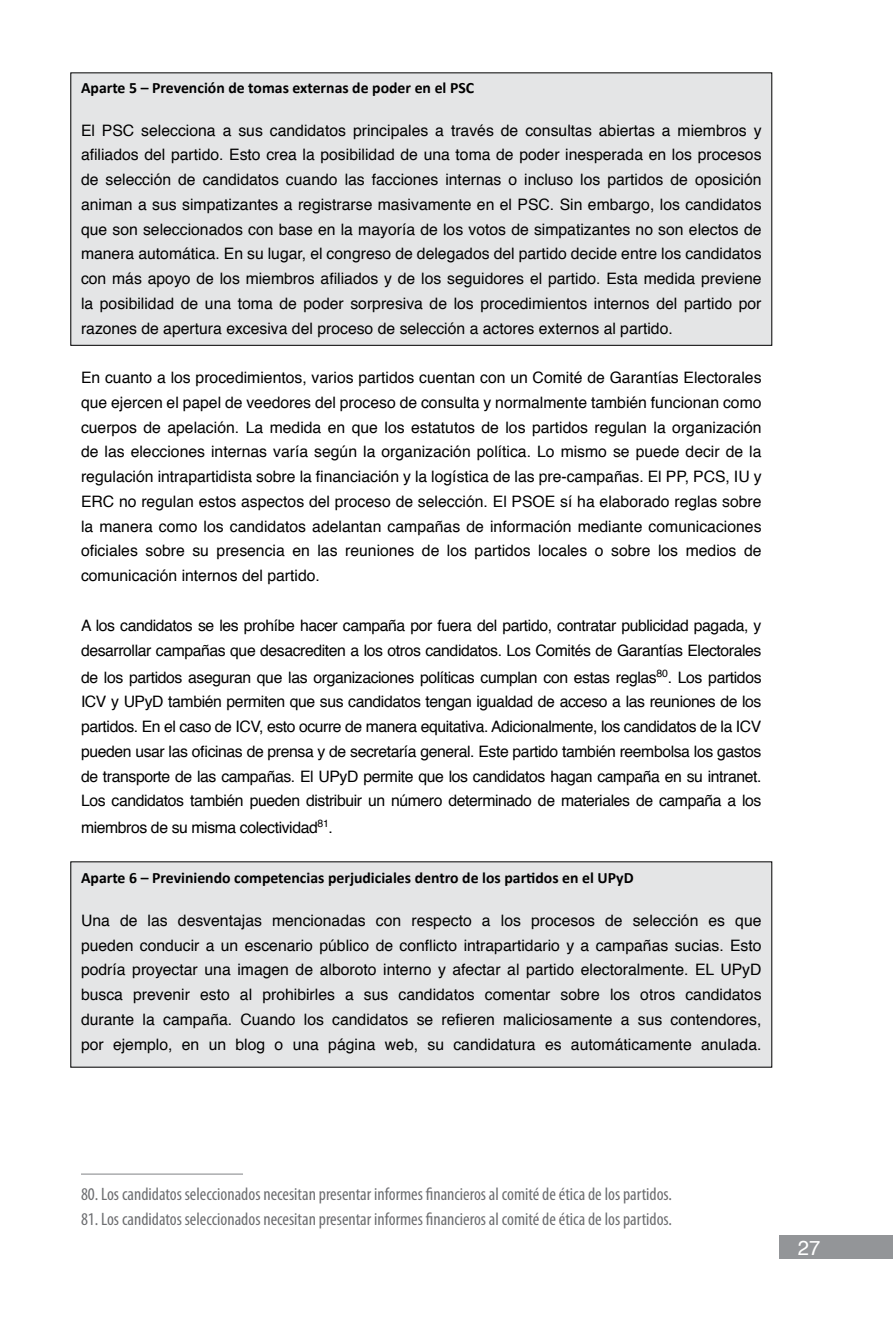
<style>
.page{position:relative;width:893px;height:1340px;background:#fff}
.page>*{position:absolute;margin:0;border:0;box-sizing:border-box;transform-origin:0 0}
.t1{font:20.25px "Helvetica";color:#fff}
.t2{font:condensed 18px "Myriad Pro";color:#6d6e71}
.t3{font:15.75px/24.8px "Helvetica";letter-spacing:-.025em;color:#000;text-align:justify}
.t4{font:700 15.75px "Calibri";color:#000}
</style>
<div class="page">
<div style="left:780px;top:1235px;width:113px;height:23px;background:#939598"></div>
<div style="left:71px;top:861px;width:701px;height:206px;background:#e4e5e6"></div>
<div style="left:71px;top:73px;width:701px;height:272px;background:#e4e5e6"></div>
<hr style="left:81px;top:1173px;width:162px;height:1px;background:#808285">
<p class="t4" style="left:81px;top:78px;width:395px">Aparte 5 – Prevención de tomas externas de poder en el PSC</p>
<p class="t3" style="left:81px;top:118px;width:682px">El PSC selecciona a sus candidatos principales a través de consultas abiertas a miembros y afiliados del partido. Esto crea la posibilidad de una toma de poder inesperada en los procesos de selección de candidatos cuando las facciones internas o incluso los partidos de oposición animan a sus simpatizantes a registrarse masivamente en el PSC. Sin embargo, los candidatos que son seleccionados con base en la mayoría de los votos de simpatizantes no son electos de manera automática. En su lugar, el congreso de delegados del partido decide entre los candidatos con más apoyo de los miembros afiliados y de los seguidores el partido. Esta medida previene la posibilidad de una toma de poder sorpresiva de los procedimientos internos del partido por razones de apertura excesiva del proceso de selección a actores externos al partido.</p>
<p class="t3" style="left:81px;top:366px;width:682px">En cuanto a los procedimientos, varios partidos cuentan con un Comité de Garantías Electorales que ejercen el papel de veedores del proceso de consulta y normalmente también funcionan como cuerpos de apelación. La medida en que los estatutos de los partidos regulan la organización de las elecciones internas varía según la organización política. Lo mismo se puede decir de la regulación intrapartidista sobre la financiación y la logística de las pre-campañas. El PP, PCS, IU y ERC no regulan estos aspectos del proceso de selección. El PSOE sí ha elaborado reglas sobre la manera como los candidatos adelantan campañas de información mediante comunicaciones oficiales sobre su presencia en las reuniones de los partidos locales o sobre los medios de comunicación internos del partido.</p>
<p class="t3" style="left:81px;top:613px;width:682px">A los candidatos se les prohíbe hacer campaña por fuera del partido, contratar publicidad pagada, y desarrollar campañas que desacrediten a los otros candidatos. Los Comités de Garantías Electorales</p>
<p class="t3" style="left:81px;top:665px;width:682px">de los partidos aseguran que las organizaciones políticas cumplan con estas reglas<sup>80</sup>. Los partidos ICV y UPyD también permiten que sus candidatos tengan igualdad de acceso a las reuniones de los partidos. En el caso de ICV, esto ocurre de manera equitativa. Adicionalmente, los candidatos de la ICV pueden usar las oficinas de prensa y de secretaría general. Este partido también reembolsa los gastos de transporte de las campañas. El UPyD permite que los candidatos hagan campaña en su intranet.<br>Los candidatos también pueden distribuir un número determinado de materiales de campaña a los</p>
<p class="t3" style="left:81px;top:816px;width:253px">miembros de su misma colectividad<sup>81</sup>.</p>
<p class="t4" style="left:81px;top:868px;width:554px">Aparte 6 – Previniendo competencias perjudiciales dentro de los partidos en el UPyD</p>
<p class="t3" style="left:81px;top:908px;width:682px">Una de las desventajas mencionadas con respecto a los procesos de selección es que pueden conducir a un escenario público de conflicto intrapartidario y a campañas sucias. Esto podría proyectar una imagen de alboroto interno y afectar al partido electoralmente. EL UPyD busca prevenir esto al prohibirles a sus candidatos comentar sobre los otros candidatos durante la campaña. Cuando los candidatos se refieren maliciosamente a sus contendores, por ejemplo, en un blog o una página web, su candidatura es automáticamente anulada.</p>
<p class="t2" style="left:81px;top:1182px;width:593px">80. Los candidatos seleccionados necesitan presentar informes financieros al comité de ética de los partidos.</p>
<p class="t2" style="left:81px;top:1208px;width:593px">81. Los candidatos seleccionados necesitan presentar informes financieros al comité de ética de los partidos.</p>
<p class="t1" style="left:798px;top:1231px;width:24px">27</p>
</div>
